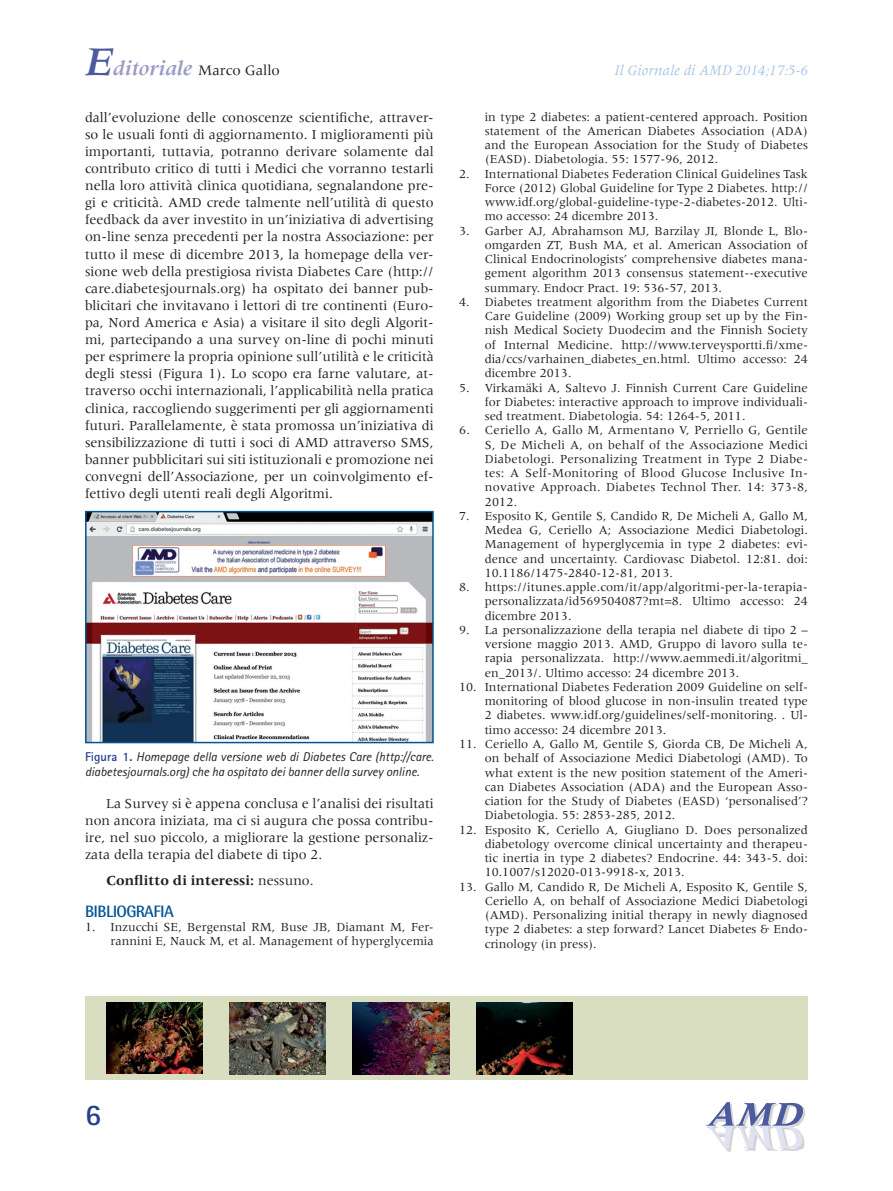
<style>
.page{position:relative;width:893px;height:1191px;background:#fff}
.page>*{position:absolute;margin:0;border:0;box-sizing:border-box;transform-origin:0 0}
.t1{font:700 30px "Rotis Sans Serif";color:#253f8e}
.t2{font:700 16.5px "Rotis Semi Sans";color:#005495}
.t3{font:italic 15px "Meridien";color:#a1c1e5}
.t4{font:15px "Meridien";color:#231f20}
.t5{font:14.25px/17.1px "Meridien";color:#231f20;text-align:justify}
.t6{font:700 14.25px "Meridien";color:#231f20}
.t7{font:12.75px/14.2px "Meridien";color:#231f20;text-align:justify}
.t8{font:italic 12.75px/15px "Rotis Sans Serif";color:#231f20}
.s1{font-weight:700;font-style:italic;font-size:42px;color:#4d5a9e}
.s2{font-weight:700;font-style:italic;font-size:21px;color:#9b9bc6}
.s3{font-weight:700;font-style:normal;color:#253f8e}
.s4{font-weight:400}
</style>
<div class="page">
<img style="left:793px;top:1149px;width:9px;height:2px">
<img style="left:725px;top:1149px;width:68px;height:3px">
<img style="left:707px;top:1102px;width:98px;height:45px">
<img style="left:707px;top:1126px;width:97px;height:23px">
<img style="left:707px;top:1126px;width:81px;height:1px">
<svg style="left:706px;top:1125px;width:84px;height:1px"></svg>
<img style="left:88px;top:514px;width:343px;height:226px">
<div style="left:85px;top:511px;width:349px;height:232px;border:2px solid #005495"></div>
<div style="left:85px;top:996px;width:723px;height:84px;background:#d9dec1"></div>
<img style="left:106px;top:1002px;width:97px;height:72px">
<img style="left:230px;top:1002px;width:96px;height:72px">
<img style="left:353px;top:1002px;width:96px;height:72px">
<img style="left:476px;top:1002px;width:97px;height:72px">
<p class="t4" style="left:85px;top:62px;width:196px"><span class="s1">E</span><span class="s2">ditoriale</span> Marco Gallo</p>
<p class="t3" style="left:615px;top:63px;width:195px">Il Giornale di AMD 2014;17:5-6</p>
<p class="t5" style="left:85px;top:109px;width:350px">dall’evoluzione delle conoscenze scientifiche, attraver&shy;so le usuali fonti di aggiornamento. I miglioramenti più importanti, tuttavia, potranno derivare solamente dal contributo critico di tutti i Medici che vorranno testarli nella loro attività clinica quotidiana, segnalandone pre&shy;gi e criticità. AMD crede talmente nell’utilità di questo feedback da aver investito in un’iniziativa di advertising on-line senza precedenti per la nostra Associazione: per tutto il mese di dicembre 2013, la homepage della ver&shy;sione web della prestigiosa rivista Diabetes Care (http:// care.diabetesjournals.org) ha ospitato dei banner pub&shy;blicitari che invitavano i lettori di tre continenti (Euro&shy;pa, Nord America e Asia) a visitare il sito degli Algorit&shy;mi, partecipando a una survey on-line di pochi minuti per esprimere la propria opinione sull’utilità e le criticità degli stessi (Figura 1). Lo scopo era farne valutare, at&shy;traverso occhi internazionali, l’applicabilità nella pratica clinica, raccogliendo suggerimenti per gli aggiornamenti futuri. Parallelamente, è stata promossa un’iniziativa di sensibilizzazione di tutti i soci di AMD attraverso SMS, banner pubblicitari sui siti istituzionali e promozione nei convegni dell’Associazione, per un coinvolgimento ef&shy;fettivo degli utenti reali degli Algoritmi.</p>
<p class="t7" style="left:485px;top:109px;width:325px">in type 2 diabetes: a patient-centered approach. Position statement of the American Diabetes Association (ADA) and the European Association for the Study of Diabetes (EASD). Diabetologia. 55: 1577-96, 2012.</p>
<p class="t7" style="left:485px;top:166px;width:325px;text-indent:-26px">2. International Diabetes Federation Clinical Guidelines Task Force (2012) Global Guideline for Type 2 Diabetes. http:// www.idf.org/global-guideline-type-2-diabetes-2012. Ulti&shy;mo accesso: 24 dicembre 2013.</p>
<p class="t7" style="left:485px;top:223px;width:325px;text-indent:-26px">3. Garber AJ, Abrahamson MJ, Barzilay JI, Blonde L, Blo&shy;omgarden ZT, Bush MA, et al. American Association of Clinical Endocrinologists’ comprehensive diabetes mana&shy;gement algorithm 2013 consensus statement--executive summary. Endocr Pract. 19: 536-57, 2013.</p>
<p class="t7" style="left:485px;top:295px;width:325px;text-indent:-26px">4. Diabetes treatment algorithm from the Diabetes Current Care Guideline (2009) Working group set up by the Fin&shy;nish Medical Society Duodecim and the Finnish Society of Internal Medicine. http://www.terveysportti.fi/xme&shy;dia/ccs/varhainen_diabetes_en.html. Ultimo accesso: 24 dicembre 2013.</p>
<p class="t7" style="left:485px;top:380px;width:325px;text-indent:-26px">5. Virkamäki A, Saltevo J. Finnish Current Care Guideline for Diabetes: interactive approach to improve individuali&shy;sed treatment. Diabetologia. 54: 1264-5, 2011.</p>
<p class="t7" style="left:485px;top:423px;width:325px;text-indent:-26px">6. Ceriello A, Gallo M, Armentano V, Perriello G, Gentile S, De Micheli A, on behalf of the Associazione Medici Diabetologi. Personalizing Treatment in Type 2 Diabe&shy;tes: A Self-Monitoring of Blood Glucose Inclusive In&shy;novative Approach. Diabetes Technol Ther. 14: 373-8, 2012.</p>
<p class="t7" style="left:485px;top:508px;width:325px;text-indent:-26px">7. Esposito K, Gentile S, Candido R, De Micheli A, Gallo M, Medea G, Ceriello A; Associazione Medici Diabetologi.<br>Management of hyperglycemia in type 2 diabetes: evi&shy;dence and uncertainty. Cardiovasc Diabetol. 12:81. doi:<br>10.1186/1475-2840-12-81, 2013.</p>
<p class="t7" style="left:485px;top:580px;width:325px;text-indent:-26px">8. https://itunes.apple.com/it/app/algoritmi-per-la-terapia&shy;personalizzata/id569504087?mt=8. Ultimo accesso: 24 dicembre 2013.</p>
<p class="t7" style="left:485px;top:622px;width:325px;text-indent:-26px">9. La personalizzazione della terapia nel diabete di tipo 2 – versione maggio 2013. AMD, Gruppo di lavoro sulla te&shy;rapia personalizzata. http://www.aemmedi.it/algoritmi_ en_2013/. Ultimo accesso: 24 dicembre 2013.</p>
<p class="t7" style="left:485px;top:679px;width:325px;text-indent:-26px">10. International Diabetes Federation 2009 Guideline on self&shy;monitoring of blood glucose in non-insulin treated type 2 diabetes. www.idf.org/guidelines/self-monitoring. . Ul&shy;timo accesso: 24 dicembre 2013.</p>
<p class="t7" style="left:485px;top:736px;width:325px;text-indent:-26px">11. Ceriello A, Gallo M, Gentile S, Giorda CB, De Micheli A, on behalf of Associazione Medici Diabetologi (AMD). To what extent is the new position statement of the Ameri&shy;can Diabetes Association (ADA) and the European Asso&shy;ciation for the Study of Diabetes (EASD) ‘personalised’?<br>Diabetologia. 55: 2853-285, 2012.</p>
<p class="t7" style="left:485px;top:822px;width:325px;text-indent:-26px">12. Esposito K, Ceriello A, Giugliano D. Does personalized diabetology overcome clinical uncertainty and therapeu&shy;tic inertia in type 2 diabetes? Endocrine. 44: 343-5. doi:<br>10.1007/s12020-013-9918-x, 2013.</p>
<p class="t7" style="left:485px;top:879px;width:325px;text-indent:-26px">13. Gallo M, Candido R, De Micheli A, Esposito K, Gentile S, Ceriello A, on behalf of Associazione Medici Diabetologi (AMD). Personalizing initial therapy in newly diagnosed type 2 diabetes: a step forward? Lancet Diabetes &amp; Endo&shy;crinology (in press).</p>
<p class="t8" style="left:85px;top:750px;width:350px"><span class="s3">Figura 1.</span> Homepage della versione web di Diabetes Care (http://care. diabetesjournals.org) che ha ospitato dei banner della survey online.</p>
<p class="t5" style="left:85px;top:794px;width:350px;text-indent:21px">La Survey si è appena conclusa e l’analisi dei risultati non ancora iniziata, ma ci si augura che possa contribu&shy;ire, nel suo piccolo, a migliorare la gestione personaliz&shy;zata della terapia del diabete di tipo 2.</p>
<p class="t6" style="left:106px;top:872px;width:209px">Conflitto di interessi: <span class="s4">nessuno.</span></p>
<p class="t2" style="left:85px;top:901px;width:37px">BIBLIOGRAFIA</p>
<p class="t7" style="left:85px;top:920px;width:350px;text-align:right">1. Inzucchi SE, Bergenstal RM, Buse JB, Diamant M, Fer&shy;rannini E, Nauck M, et al. Management of hyperglycemia</p>
<h1 class="t1" style="left:85px;top:1096px;width:18px">6</h1>
</div>
